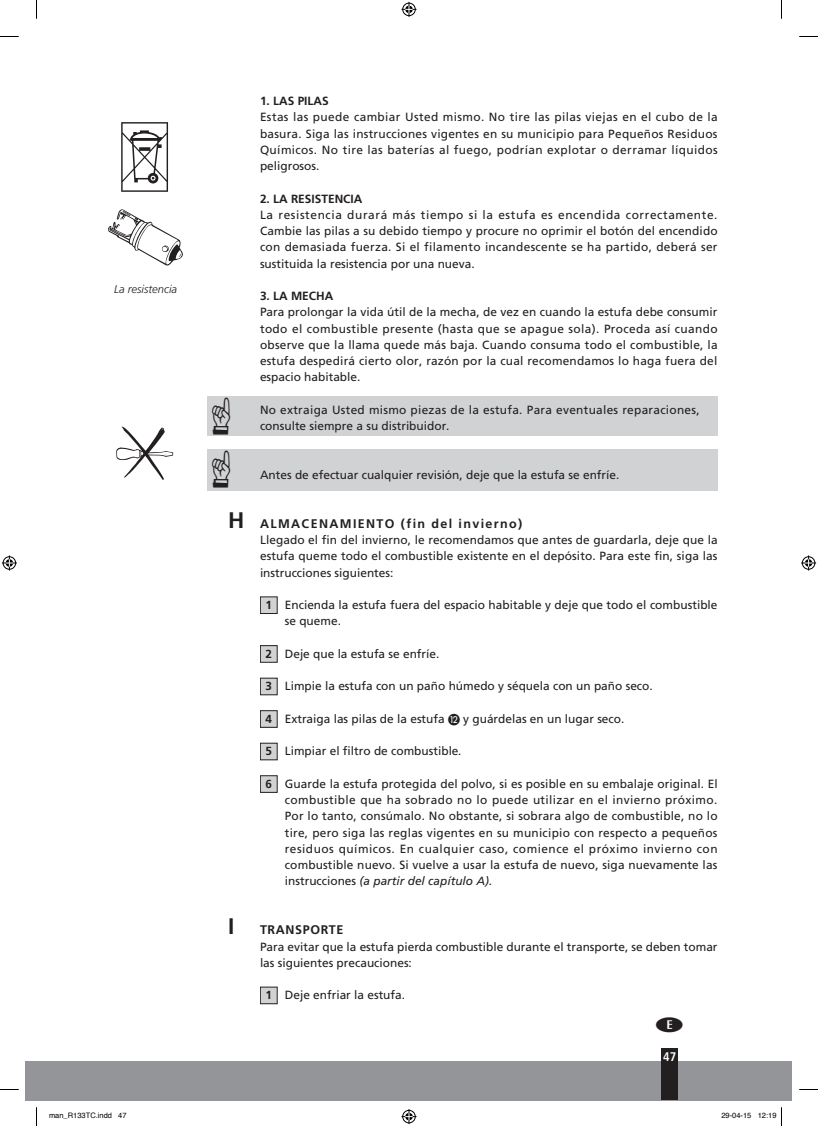
<style>
.page{position:relative;width:818px;height:1126px;background:#fff}
.page>*{position:absolute;margin:0;border:0;box-sizing:border-box;transform-origin:0 0}
.t1{font:700 12.5px "Frutiger";letter-spacing:.11em;color:#231f20}
.t2{font:700 12.5px "Frutiger";letter-spacing:.05em;color:#231f20}
.t3{font:700 condensed 12.5px "Frutiger LT Std";color:#fff}
.t4{font:11.88px/16.2px "Frutiger";color:#231f20;text-align:justify}
.t5{font:11.88px/16.2px "Frutiger";letter-spacing:.025em;color:#231f20}
.t6{font:700 11.88px "Frutiger";color:#231f20}
.t7{font:italic 300 11.25px "Frutiger";color:#231f20}
.t8{font:7.5px "Helvetica";color:#000}
.s1{font-size:22.5px}
.s2{font-weight:700;font-size:11.75px}
.s3{font-family:"European Pi One"}
.s4{font-style:italic}
</style>
<div class="page">
<div style="left:207px;top:396px;width:510px;height:40px;background:#d1d2d4"></div>
<div style="left:207px;top:449px;width:510px;height:41px;background:#d1d2d4"></div>
<div style="left:260px;top:596px;width:17px;height:17px;background:#d1d2d4"></div>
<div style="left:260px;top:645px;width:17px;height:17px;background:#d1d2d4"></div>
<div style="left:260px;top:645px;width:17px;height:17px;border:1px solid #231f20"></div>
<div style="left:260px;top:678px;width:17px;height:16px;background:#d1d2d4"></div>
<div style="left:260px;top:677px;width:17px;height:18px;border:1px solid #231f20"></div>
<div style="left:260px;top:710px;width:17px;height:17px;background:#d1d2d4"></div>
<div style="left:260px;top:710px;width:17px;height:17px;border:1px solid #231f20"></div>
<div style="left:260px;top:743px;width:17px;height:16px;background:#d1d2d4"></div>
<div style="left:260px;top:742px;width:17px;height:18px;border:1px solid #231f20"></div>
<div style="left:260px;top:775px;width:17px;height:17px;background:#d1d2d4"></div>
<div style="left:260px;top:775px;width:17px;height:17px;border:1px solid #231f20"></div>
<div style="left:260px;top:986px;width:17px;height:17px;background:#d1d2d4"></div>
<div style="left:26px;top:1060px;width:765px;height:39px;background:#939598"></div>
<div style="left:661px;top:1048px;width:16px;height:51px;background:#231f20"></div>
<svg style="left:121px;top:122px;width:47px;height:70px"></svg>
<svg style="left:108px;top:209px;width:75px;height:56px"></svg>
<svg style="left:116px;top:426px;width:57px;height:54px"></svg>
<svg style="left:0;top:36px;width:19px;height:1px"></svg>
<svg style="left:799px;top:36px;width:18px;height:1px"></svg>
<svg style="left:0;top:1089px;width:19px;height:1px"></svg>
<svg style="left:799px;top:1089px;width:18px;height:1px"></svg>
<svg style="left:36px;top:0;width:1px;height:19px"></svg>
<svg style="left:36px;top:1107px;width:1px;height:18px"></svg>
<svg style="left:401px;top:2px;width:15px;height:15px"></svg>
<svg style="left:401px;top:1109px;width:15px;height:14px"></svg>
<svg style="left:2px;top:555px;width:15px;height:15px"></svg>
<svg style="left:801px;top:555px;width:14px;height:15px"></svg>
<p class="t7" style="left:114px;top:283px;width:65px">La resistencia</p>
<p class="t6" style="left:260px;top:94px;width:70px">1. LAS PILAS</p>
<p class="t4" style="left:260px;top:109px;width:459px">Estas las puede cambiar Usted mismo. No tire las pilas viejas en el cubo de la basura. Siga las instrucciones vigentes en su municipio para Pequeños Residuos Químicos. No tire las baterías al fuego, podrían explotar o derramar líquidos peligrosos.</p>
<p class="t6" style="left:260px;top:191px;width:104px">2. LA RESISTENCIA</p>
<p class="t4" style="left:260px;top:206px;width:459px">La resistencia durará más tiempo si la estufa es encendida correctamente.<br>Cambie las pilas a su debido tiempo y procure no oprimir el botón del encendido con demasiada fuerza. Si el filamento incandescente se ha partido, deberá ser sustituida la resistencia por una nueva.</p>
<p class="t6" style="left:260px;top:289px;width:75px">3. LA MECHA</p>
<p class="t4" style="left:260px;top:304px;width:459px">Para prolongar la vida útil de la mecha, de vez en cuando la estufa debe consumir todo el combustible presente (hasta que se apague sola). Proceda así cuando observe que la llama quede más baja. Cuando consuma todo el combustible, la estufa despedirá cierto olor, razón por la cual recomendamos lo haga fuera del espacio habitable.</p>
<p class="t5" style="left:260px;top:401px;width:441px">No extraiga Usted mismo piezas de la estufa. Para eventuales reparaciones, consulte siempre a su distribuidor.</p>
<p class="t4" style="left:260px;top:466px;width:361px">Antes de efectuar cualquier revisión, deje que la estufa se enfríe.</p>
<p class="t1" style="left:228px;top:516px;width:295px"><span class="s1">H</span> ALMACENAMIENTO (fin del invierno)</p>
<p class="t4" style="left:260px;top:531px;width:459px">Llegado el fin del invierno, le recomendamos que antes de guardarla, deje que la estufa queme todo el combustible existente en el depósito. Para este fin, siga las instrucciones siguientes:</p>
<p class="t4" style="left:284px;top:596px;width:434px;text-indent:-19px"><span class="s2">1</span> Encienda la estufa fuera del espacio habitable y deje que todo el combustible se queme.</p>
<p class="t4" style="left:265px;top:645px;width:175px"><span class="s2">2</span> Deje que la estufa se enfríe.</p>
<p class="t4" style="left:265px;top:678px;width:388px"><span class="s2">3</span> Limpie la estufa con un paño húmedo y séquela con un paño seco.</p>
<p class="t4" style="left:265px;top:710px;width:360px"><span class="s2">4</span> Extraiga las pilas de la estufa <span class="s3">L</span> y guárdelas en un lugar seco.</p>
<p class="t4" style="left:265px;top:743px;width:198px"><span class="s2">5</span> Limpiar el filtro de combustible<span class="s4">.</span></p>
<p class="t4" style="left:284px;top:775px;width:434px;text-indent:-19px"><span class="s2">6</span> Guarde la estufa protegida del polvo, si es posible en su embalaje original. El combustible que ha sobrado no lo puede utilizar en el invierno próximo.<br>Por lo tanto, consúmalo. No obstante, si sobrara algo de combustible, no lo tire, pero siga las reglas vigentes en su municipio con respecto a pequeños residuos químicos. En cualquier caso, comience el próximo invierno con combustible nuevo. Si vuelve a usar la estufa de nuevo, siga nuevamente las instrucciones <span class="s4">(a partir del capítulo A).</span></p>
<p class="t2" style="left:228px;top:922px;width:117px"><span class="s1">I</span> TRANSPORTE</p>
<p class="t4" style="left:260px;top:938px;width:459px">Para evitar que la estufa pierda combustible durante el transporte, se deben tomar las siguientes precauciones:</p>
<p class="t4" style="left:265px;top:986px;width:141px"><span class="s2">1</span> Deje enfriar la estufa.</p>
<p class="t3" style="left:663px;top:1048px;width:14px">47</p>
<p class="t8" style="left:49px;top:1109px;width:79px">man_R133TC.indd 47</p>
<p class="t8" style="left:721px;top:1109px;width:57px">29-04-15 12:19</p>
</div>
